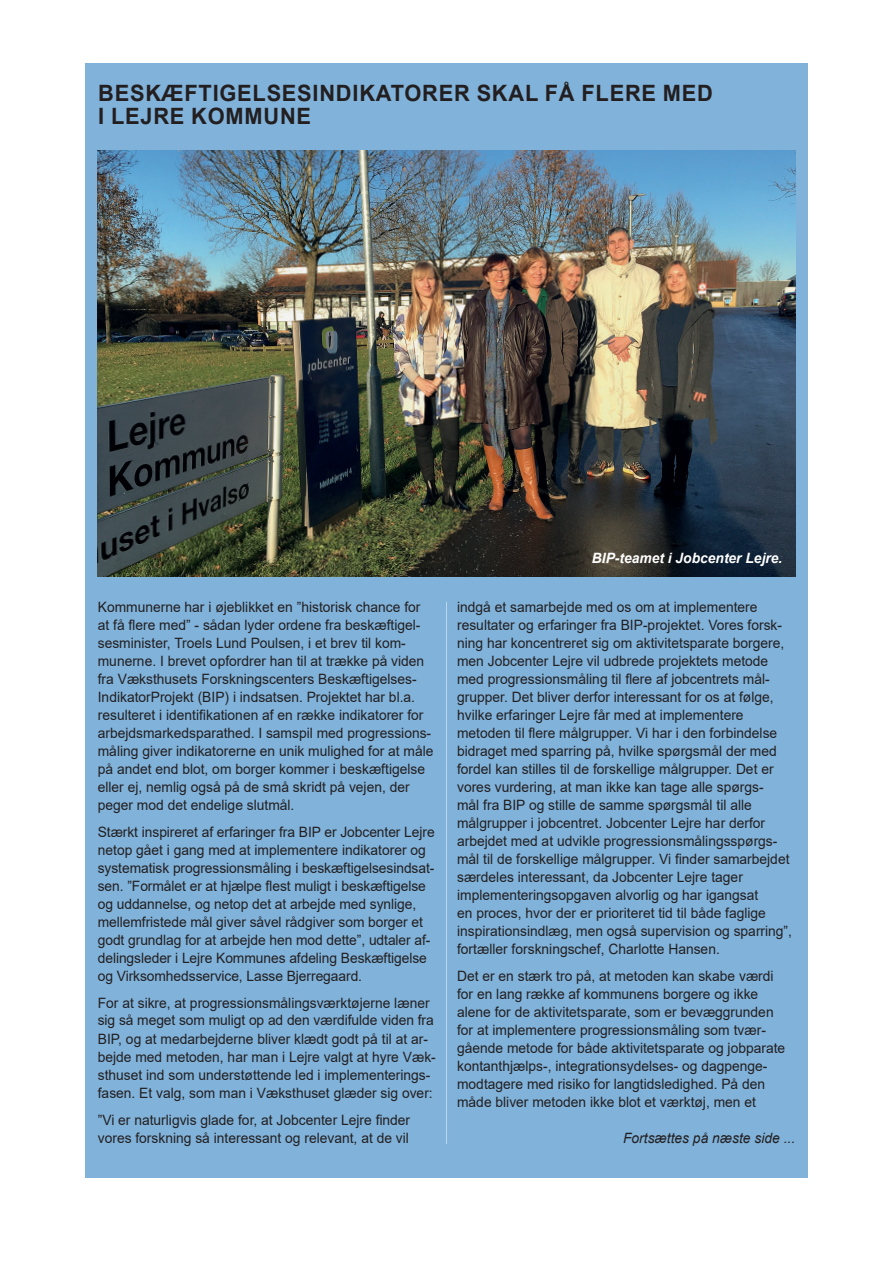
<style>
.page{position:relative;width:893px;height:1263px;background:#fff}
.page>*{position:absolute;margin:0;border:0;box-sizing:border-box;transform-origin:0 0}
.Overskrift_-_SORT{font:700 22.5px/22.5px "Arial";letter-spacing:.035em;color:#231f20}
.Brødtekst_-_SORT{font:14.25px/18px "Arial";color:#231f20}
.Billedtekst_-_SORT{font:italic 700 14.25px "Arial";color:#fff}
.Brødtekst_-_SORT-2{font:italic 14.25px "Arial";color:#231f20}
</style>
<div class="page">
<div style="left:85px;top:138px;width:723px;height:1040px;background:#80b2da"></div>
<div style="left:85px;top:64px;width:723px;height:74px;background:#80b2da"></div>
<img style="left:98px;top:151px;width:697px;height:425px">
<hr style="left:446px;top:602px;width:1px;height:542px;background:#bcd5ec">
<p class="Overskrift_-_SORT" style="left:98px;top:83px;width:616px">BESKÆFTIGELSESINDIKATORER SKAL FÅ FLERE MED<br>I LEJRE KOMMUNE</p>
<p class="Brødtekst_-_SORT" style="left:98px;top:598px;width:337px">Kommunerne har i øjeblikket en ”historisk chance for at få flere med” - sådan lyder ordene fra beskæftigel&shy;sesminister, Troels Lund Poulsen, i et brev til kom&shy;munerne. I brevet opfordrer han til at trække på viden fra Væksthusets Forskningscenters Beskæftigelses-IndikatorProjekt (BIP) i indsatsen. Projektet har bl.a. resulteret i identifikationen af en række indikatorer for arbejdsmarkedsparathed. I samspil med progressions&shy;måling giver indikatorerne en unik mulighed for at måle på andet end blot, om borger kommer i beskæftigelse eller ej, nemlig også på de små skridt på vejen, der peger mod det endelige slutmål.</p>
<p class="Brødtekst_-_SORT" style="left:98px;top:823px;width:338px">Stærkt inspireret af erfaringer fra BIP er Jobcenter Lejre netop gået i gang med at implementere indikatorer og systematisk progressionsmåling i beskæftigelsesindsat&shy;sen. ”Formålet er at hjælpe flest muligt i beskæftigelse og uddannelse, og netop det at arbejde med synlige, mellemfristede mål giver såvel rådgiver som borger et godt grundlag for at arbejde hen mod dette”, udtaler af&shy;delingsleder i Lejre Kommunes afdeling Beskæftigelse og Virksomhedsservice, Lasse Bjerregaard.</p>
<p class="Brødtekst_-_SORT" style="left:98px;top:995px;width:337px;line-height:16.5px">For at sikre, at progressionsmålingsværktøjerne læner sig så meget som muligt op ad den værdifulde viden fra</p>
<p class="Brødtekst_-_SORT" style="left:98px;top:1030px;width:340px">BIP, og at medarbejderne bliver klædt godt på til at ar&shy;bejde med metoden, har man i Lejre valgt at hyre Væk&shy;sthuset ind som understøttende led i implementerings&shy;fasen. Et valg, som man i Væksthuset glæder sig over:</p>
<p class="Brødtekst_-_SORT" style="left:98px;top:1111px;width:314px">”Vi er naturligvis glade for, at Jobcenter Lejre finder vores forskning så interessant og relevant, at de vil</p>
<p class="Billedtekst_-_SORT" style="left:592px;top:549px;width:192px">BIP-teamet i Jobcenter Lejre.</p>
<p class="Brødtekst_-_SORT" style="left:457px;top:598px;width:336px">indgå et samarbejde med os om at implementere resultater og erfaringer fra BIP-projektet. Vores forsk&shy;ning har koncentreret sig om aktivitetsparate borgere, men Jobcenter Lejre vil udbrede projektets metode med progressionsmåling til flere af jobcentrets mål&shy;grupper. Det bliver derfor interessant for os at følge, hvilke erfaringer Lejre får med at implementere metoden til flere målgrupper. Vi har i den forbindelse bidraget med sparring på, hvilke spørgsmål der med fordel kan stilles til de forskellige målgrupper. Det er vores vurdering, at man ikke kan tage alle spørgs-<br>mål fra BIP og stille de samme spørgsmål til alle målgrupper i jobcentret. Jobcenter Lejre har derfor arbejdet med at udvikle progressionsmålingsspørgs&shy;mål til de forskellige målgrupper. Vi finder samarbejdet særdeles interessant, da Jobcenter Lejre tager implementeringsopgaven alvorlig og har igangsat<br>en proces, hvor der er prioriteret tid til både faglige inspirationsindlæg, men også supervision og sparring”, fortæller forskningschef, Charlotte Hansen.</p>
<p class="Brødtekst_-_SORT" style="left:457px;top:967px;width:330px">Det er en stærk tro på, at metoden kan skabe værdi for en lang række af kommunens borgere og ikke alene for de aktivitetsparate, som er bevæggrunden for at implementere progressionsmåling som tvær&shy;gående metode for både aktivitetsparate og jobparate kontanthjælps-, integrationsydelses- og dagpenge&shy;modtagere med risiko for langtidsledighed. På den måde bliver metoden ikke blot et værktøj, men et</p>
<p class="Brødtekst_-_SORT-2" style="left:623px;top:1129px;width:174px">Fortsættes på næste side ...</p>
</div>
